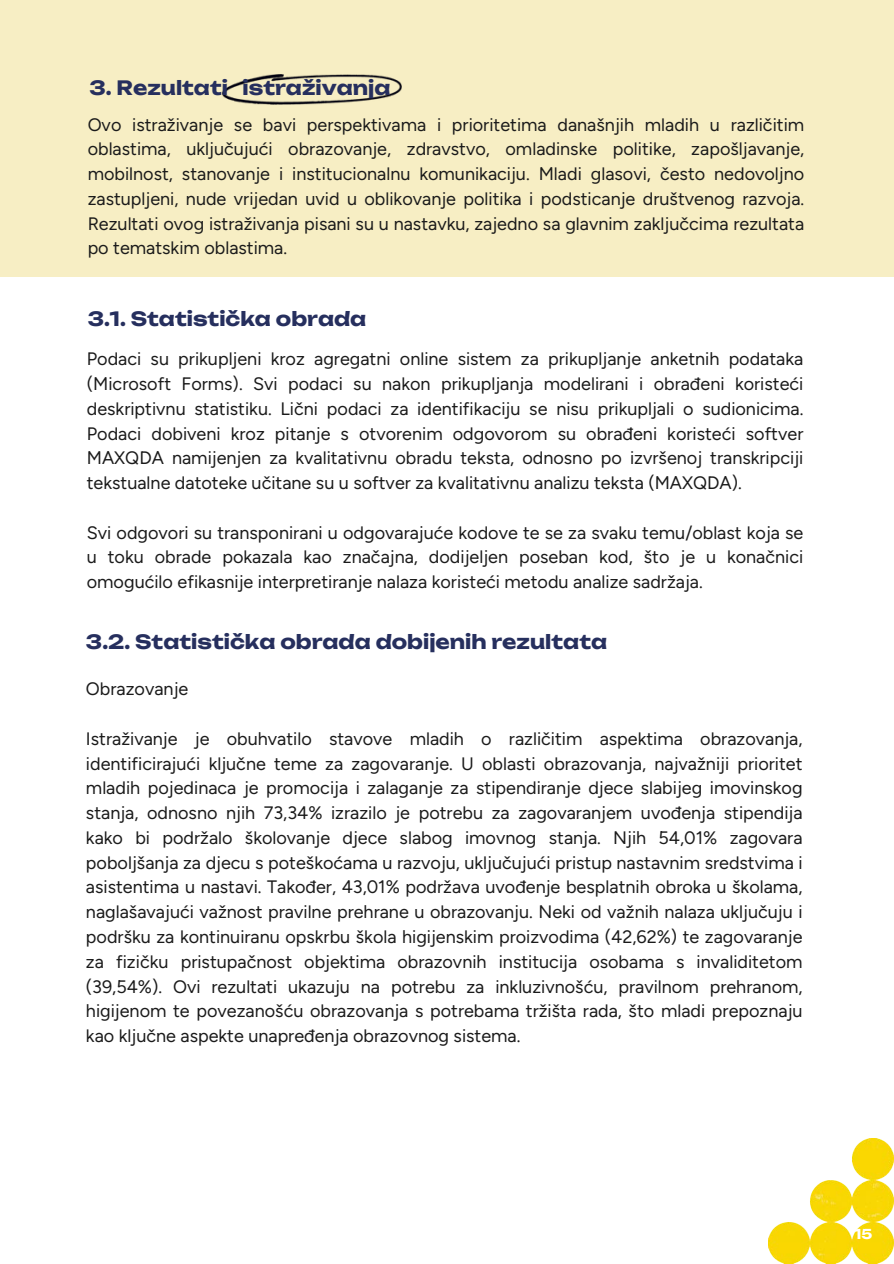
<style>
.page{position:relative;width:894px;height:1264px;background:#fff}
.page>*{position:absolute;margin:0;border:0;box-sizing:border-box;transform-origin:0 0}
.t1{font:700 19.5px "Unbounded";color:#262f5e}
.t2{font:18px/24.8px "Figtree";color:#1b1b1b;text-align:justify}
.t3{font:700 13.5px "Unbounded";color:#fff}
</style>
<div class="page">
<div style="left:0;top:0;width:892px;height:277px;background:#f7eec4"></div>
<img style="left:768px;top:1138px;width:125px;height:124px">
<img style="left:223px;top:74px;width:179px;height:31px">
<p class="t1" style="left:89px;top:75px;width:302px">3. Rezultati istraživanja</p>
<p class="t2" style="left:88px;top:112px;width:718px">Ovo istraživanje se bavi perspektivama i prioritetima današnjih mladih u različitim oblastima, uključujući obrazovanje, zdravstvo, omladinske politike, zapošljavanje, mobilnost, stanovanje i institucionalnu komunikaciju. Mladi glasovi, često nedovoljno zastupljeni, nude vrijedan uvid u oblikovanje politika i podsticanje društvenog razvoja.<br>Rezultati ovog istraživanja pisani su u nastavku, zajedno sa glavnim zaključcima rezultata po tematskim oblastima.</p>
<p class="t1" style="left:88px;top:306px;width:280px">3.1. Statistička obrada</p>
<p class="t2" style="left:87px;top:346px;width:718px">Podaci su prikupljeni kroz agregatni online sistem za prikupljanje anketnih podataka (Microsoft Forms). Svi podaci su nakon prikupljanja modelirani i obrađeni koristeći deskriptivnu statistiku. Lični podaci za identifikaciju se nisu prikupljali o sudionicima.<br>Podaci dobiveni kroz pitanje s otvorenim odgovorom su obrađeni koristeći softver MAXQDA namijenjen za kvalitativnu obradu teksta, odnosno po izvršenoj transkripciji tekstualne datoteke učitane su u softver za kvalitativnu analizu teksta (MAXQDA).</p>
<p class="t2" style="left:87px;top:520px;width:718px">Svi odgovori su transponirani u odgovarajuće kodove te se za svaku temu/oblast koja se u toku obrade pokazala kao značajna, dodijeljen poseban kod, što je u konačnici omogućilo efikasnije interpretiranje nalaza koristeći metodu analize sadržaja.</p>
<p class="t1" style="left:86px;top:629px;width:522px">3.2. Statistička obrada dobijenih rezultata</p>
<p class="t2" style="left:86px;top:676px;width:104px">Obrazovanje</p>
<p class="t2" style="left:86px;top:726px;width:718px">Istraživanje je obuhvatilo stavove mladih o različitim aspektima obrazovanja, identificirajući ključne teme za zagovaranje. U oblasti obrazovanja, najvažniji prioritet mladih pojedinaca je promocija i zalaganje za stipendiranje djece slabijeg imovinskog stanja, odnosno njih 73,34% izrazilo je potrebu za zagovaranjem uvođenja stipendija kako bi podržalo školovanje djece slabog imovnog stanja. Njih 54,01% zagovara poboljšanja za djecu s poteškoćama u razvoju, uključujući pristup nastavnim sredstvima i asistentima u nastavi. Također, 43,01% podržava uvođenje besplatnih obroka u školama, naglašavajući važnost pravilne prehrane u obrazovanju. Neki od važnih nalaza uključuju i podršku za kontinuiranu opskrbu škola higijenskim proizvodima (42,62%) te zagovaranje za fizičku pristupačnost objektima obrazovnih institucija osobama s invaliditetom (39,54%). Ovi rezultati ukazuju na potrebu za inkluzivnošću, pravilnom prehranom, higijenom te povezanošću obrazovanja s potrebama tržišta rada, što mladi prepoznaju kao ključne aspekte unapređenja obrazovnog sistema.</p>
<p class="t3" style="left:854px;top:1225px;width:19px">15</p>
</div>
